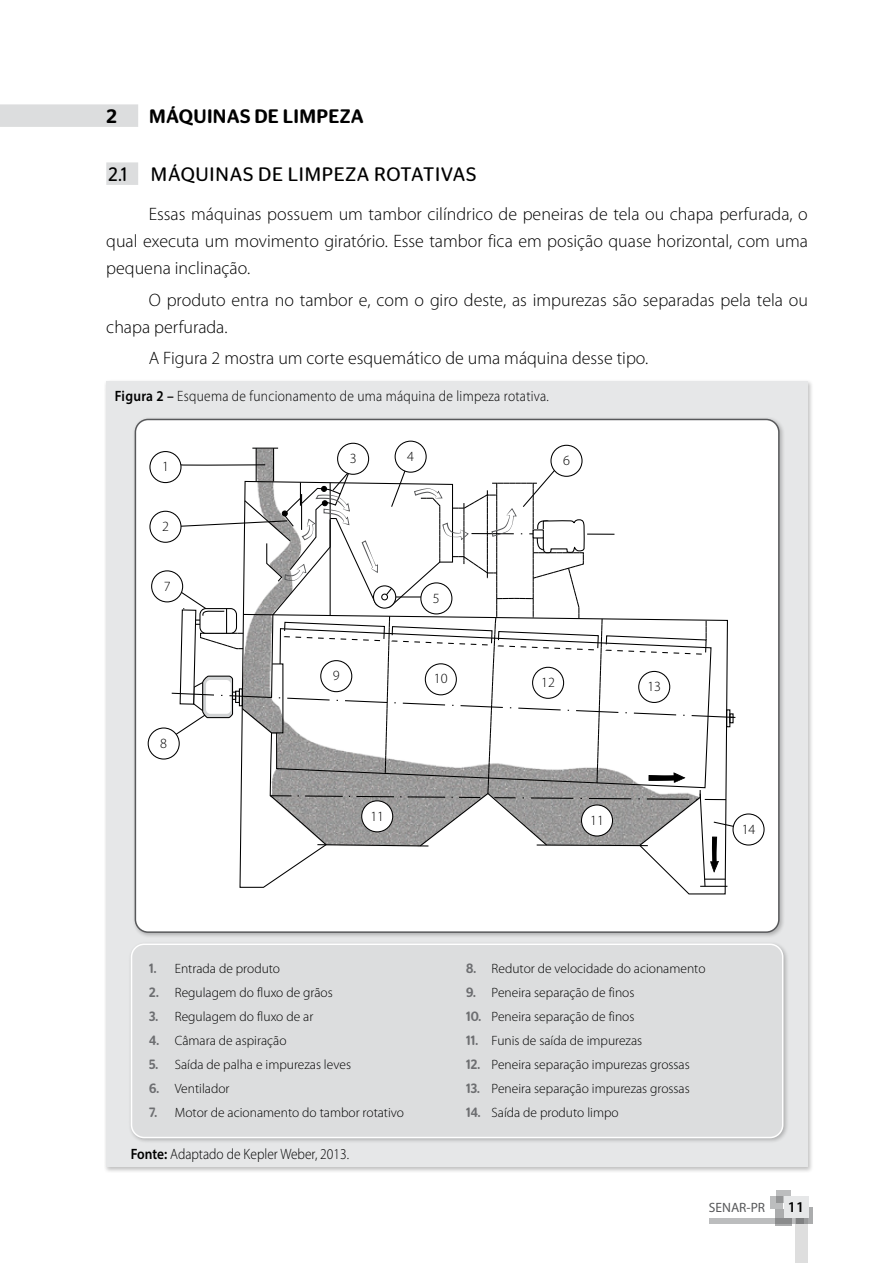
<style>
.page{position:relative;width:893px;height:1263px;background:#fff}
.page>*{position:absolute;margin:0;border:0;box-sizing:border-box;transform-origin:0 0}
.t1{font:19.5px "Stag Sans Round";letter-spacing:.04em;color:#000;scale:.9 1}
.t2{font:500 19.5px "Stag Sans Round";letter-spacing:.02em;color:#000}
.t3{font:300 18px/27px "Myriad Pro";color:#000;text-align:justify}
.t4{font:300 15px "Myriad Pro";letter-spacing:.02em;color:#000;scale:.9 1}
.t5{font:300 15px "Myriad Pro";color:#000;scale:.9 1}
.t6{font:600 15px "Myriad Pro";color:#000}
.t7{font:300 14.1px "Myriad Pro";color:#000}
.t8{font:300 13.5px "Myriad Pro";color:#000}
.t9{font:13.5px "Myriad Pro";color:#58595b}
.s1{font-weight:600}
.s2{font-family:"Stag Sans Round";font-weight:500;color:#6d6e71}
</style>
<div class="page">
<svg style="left:776px;top:1191px;width:15px;height:12px"></svg>
<svg style="left:770px;top:1196px;width:13px;height:12px"></svg>
<svg style="left:808px;top:1207px;width:5px;height:16px"></svg>
<svg style="left:775px;top:1210px;width:17px;height:16px"></svg>
<svg style="left:709px;top:1218px;width:87px;height:5px"></svg>
<svg style="left:796px;top:1218px;width:12px;height:45px"></svg>
<div style="left:784px;top:1197px;width:24px;height:21px;background:#e6e7e8"></div>
<div style="left:0;top:104px;width:138px;height:23px;background:#dcddde"></div>
<div style="left:106px;top:162px;width:32px;height:23px;background:#dcddde"></div>
<div style="left:106px;top:381px;width:702px;height:786px;background:#e6e7e8"></div>
<div style="left:132px;top:417px;width:652px;height:521px;background:#000;opacity:.25"></div>
<div style="left:135px;top:419px;width:644px;height:513px;background:#fff;border-radius:13px"></div>
<hr style="left:256px;top:448px;width:1px;height:33px;background:#000">
<hr style="left:273px;top:448px;width:1px;height:33px;background:#000">
<svg style="left:252px;top:448px;width:26px;height:1px"></svg>
<svg style="left:171px;top:463px;width:569px;height:424px"></svg>
<div style="left:150px;top:451px;width:31px;height:32px;background:#fff;border-radius:50%"></div>
<div style="left:149px;top:451px;width:33px;height:32px;border:1px solid #000;border-radius:50%"></div>
<div style="left:150px;top:511px;width:31px;height:31px;background:#fff;border-radius:50%"></div>
<div style="left:149px;top:511px;width:33px;height:32px;border:1px solid #000;border-radius:50%"></div>
<div style="left:338px;top:443px;width:31px;height:31px;background:#fff;border-radius:50%"></div>
<div style="left:337px;top:443px;width:32px;height:32px;border:1px solid #000;border-radius:50%"></div>
<div style="left:395px;top:441px;width:31px;height:31px;background:#fff;border-radius:50%"></div>
<div style="left:395px;top:441px;width:32px;height:32px;border:1px solid #000;border-radius:50%"></div>
<div style="left:551px;top:445px;width:31px;height:31px;background:#fff;border-radius:50%"></div>
<div style="left:550px;top:445px;width:33px;height:32px;border:1px solid #000;border-radius:50%"></div>
<div style="left:733px;top:814px;width:31px;height:31px;background:#fff;border-radius:50%"></div>
<div style="left:732px;top:813px;width:33px;height:32px;border:1px solid #000;border-radius:50%"></div>
<div style="left:152px;top:571px;width:31px;height:31px;background:#fff;border-radius:50%"></div>
<div style="left:151px;top:570px;width:32px;height:32px;border:1px solid #000;border-radius:50%"></div>
<div style="left:321px;top:661px;width:31px;height:31px;background:#fff;border-radius:50%"></div>
<div style="left:320px;top:660px;width:32px;height:32px;border:1px solid #000;border-radius:50%"></div>
<div style="left:425px;top:664px;width:31px;height:31px;background:#fff;border-radius:50%"></div>
<div style="left:425px;top:663px;width:32px;height:32px;border:1px solid #000;border-radius:50%"></div>
<div style="left:533px;top:667px;width:31px;height:31px;background:#fff;border-radius:50%"></div>
<div style="left:532px;top:667px;width:32px;height:32px;border:1px solid #000;border-radius:50%"></div>
<div style="left:639px;top:671px;width:31px;height:31px;background:#fff;border-radius:50%"></div>
<div style="left:638px;top:671px;width:32px;height:32px;border:1px solid #000;border-radius:50%"></div>
<div style="left:581px;top:805px;width:31px;height:31px;background:#fff;border-radius:50%"></div>
<div style="left:581px;top:804px;width:32px;height:32px;border:1px solid #000;border-radius:50%"></div>
<div style="left:362px;top:801px;width:31px;height:31px;background:#fff;border-radius:50%"></div>
<div style="left:361px;top:800px;width:32px;height:32px;border:1px solid #000;border-radius:50%"></div>
<div style="left:148px;top:728px;width:31px;height:31px;background:#fff;border-radius:50%"></div>
<div style="left:148px;top:727px;width:32px;height:32px;border:1px solid #000;border-radius:50%"></div>
<div style="left:421px;top:583px;width:31px;height:31px;background:#fff;border-radius:50%"></div>
<div style="left:420px;top:582px;width:32px;height:32px;border:1px solid #000;border-radius:50%"></div>
<div style="left:135px;top:419px;width:645px;height:514px;border:2px solid #58595b;border-radius:13px"></div>
<div style="left:128px;top:941px;width:660px;height:203px;background:#000;opacity:.25"></div>
<div style="left:131px;top:944px;width:652px;height:193px;background:#dcddde;border-radius:13px"></div>
<div style="left:131px;top:943px;width:652px;height:195px;border:2px solid #fff;border-radius:13px"></div>
<h1 class="t2" style="left:106px;top:105px;width:12px">2</h1>
<h1 class="t2" style="left:149px;top:105px;width:216px">MÁQUINAS DE LIMPEZA</h1>
<h1 class="t1" style="left:108px;top:163px;width:410px">2.1 MÁQUINAS DE LIMPEZA ROTATIVAS</h1>
<h2 class="t3" style="left:106px;top:201px;width:703px;text-indent:43px">Essas máquinas possuem um tambor cilíndrico de peneiras de tela ou chapa perfurada, o qual executa um movimento giratório. Esse tambor fica em posição quase horizontal, com uma pequena inclinação.</h2>
<h2 class="t3" style="left:106px;top:286px;width:703px;text-indent:43px">O produto entra no tambor e, com o giro deste, as impurezas são separadas pela tela ou chapa perfurada.</h2>
<h2 class="t3" style="left:149px;top:345px;width:501px">A Figura 2 mostra um corte esquemático de uma máquina desse tipo.</h2>
<p class="t4" style="left:115px;top:388px;width:484px"><span class="s1">Figura 2 –</span> Esquema de funcionamento de uma máquina de limpeza rotativa.</p>
<p class="t7" style="left:162px;top:459px;width:8px">1</p>
<p class="t7" style="left:162px;top:518px;width:8px">2</p>
<p class="t7" style="left:164px;top:578px;width:8px">7</p>
<p class="t7" style="left:160px;top:735px;width:8px">8</p>
<p class="t7" style="left:350px;top:450px;width:8px">3</p>
<p class="t7" style="left:407px;top:448px;width:8px">4</p>
<p class="t7" style="left:563px;top:452px;width:8px">6</p>
<p class="t7" style="left:433px;top:590px;width:8px">5</p>
<p class="t7" style="left:333px;top:668px;width:8px">9</p>
<p class="t7" style="left:434px;top:671px;width:15px">10</p>
<p class="t7" style="left:541px;top:674px;width:15px">12</p>
<p class="t7" style="left:647px;top:679px;width:15px">13</p>
<p class="t7" style="left:370px;top:808px;width:15px">11</p>
<p class="t7" style="left:590px;top:812px;width:15px">11</p>
<p class="t7" style="left:742px;top:821px;width:15px">14</p>
<p class="t8" style="left:149px;top:961px;width:132px"><span class="s2">1.</span> Entrada de produto</p>
<p class="t8" style="left:149px;top:985px;width:185px"><span class="s2">2.</span> Regulagem do fluxo de grãos</p>
<p class="t8" style="left:149px;top:1009px;width:166px"><span class="s2">3.</span> Regulagem do fluxo de ar</p>
<p class="t8" style="left:149px;top:1033px;width:139px"><span class="s2">4.</span> Câmara de aspiração</p>
<p class="t8" style="left:149px;top:1057px;width:203px"><span class="s2">5.</span> Saída de palha e impurezas leves</p>
<p class="t8" style="left:149px;top:1081px;width:82px"><span class="s2">6.</span> Ventilador</p>
<p class="t8" style="left:149px;top:1105px;width:256px"><span class="s2">7.</span> Motor de acionamento do tambor rotativo</p>
<p class="t5" style="left:131px;top:1145px;width:244px"><span class="s1">Fonte:</span> Adaptado de Kepler Weber, 2013.</p>
<p class="t8" style="left:466px;top:961px;width:241px"><span class="s2">8.</span> Redutor de velocidade do acionamento</p>
<p class="t8" style="left:466px;top:985px;width:170px"><span class="s2">9.</span> Peneira separação de finos</p>
<p class="t8" style="left:466px;top:1009px;width:170px"><span class="s2">10.</span> Peneira separação de finos</p>
<p class="t8" style="left:466px;top:1033px;width:178px"><span class="s2">11.</span> Funis de saída de impurezas</p>
<p class="t8" style="left:466px;top:1057px;width:225px"><span class="s2">12.</span> Peneira separação impurezas grossas</p>
<p class="t8" style="left:466px;top:1081px;width:225px"><span class="s2">13.</span> Peneira separação impurezas grossas</p>
<p class="t8" style="left:466px;top:1105px;width:154px"><span class="s2">14.</span> Saída de produto limpo</p>
<p class="t9" style="left:709px;top:1199px;width:58px">SENAR-PR</p>
<p class="t6" style="left:788px;top:1198px;width:18px">11</p>
</div>
